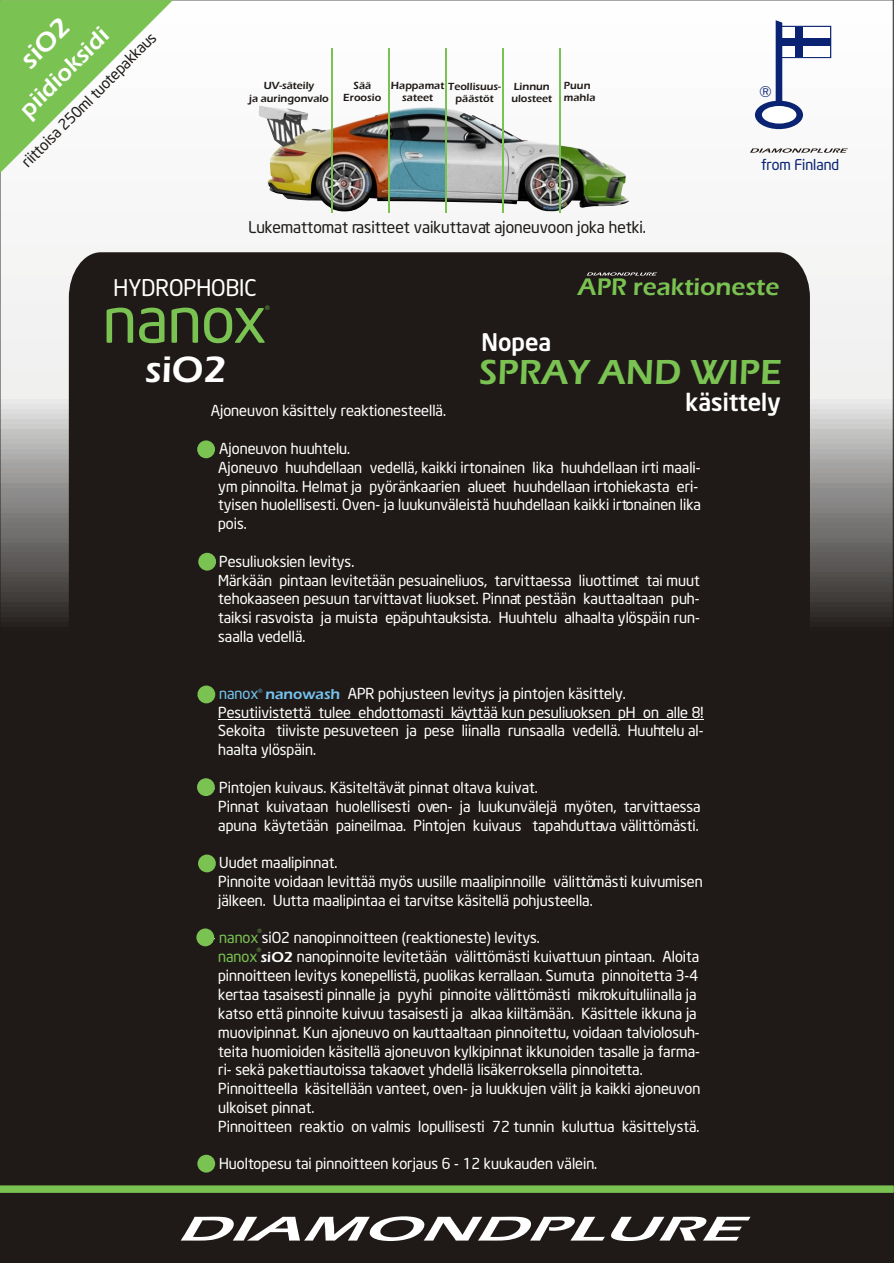
<style>
.page{position:relative;width:894px;height:1263px;background:#fff}
.page>*{position:absolute;margin:0;border:0;box-sizing:border-box;transform-origin:0 0}
.t1{font:63.15px "Neo Sans Intel";color:#7ac252}
.t2{font:37.95px "Eras Demi ITC";color:#fff}
.t3{font:36px "Eras Demi ITC";color:#7ac252}
.t4{font:27px "Eras Demi ITC";color:#fff}
.t5{font:24.9px "Eras Demi ITC";color:#7ac252}
.t6{font:500 24px "Neo Sans Intel";color:#fff}
.t7{font:24px "Eras Demi ITC";color:#fff}
.t8{font:22.8px "Neo Sans Intel";color:#fff}
.t9{font:16.05px "Neo Sans Intel";color:#1f1a17}
.t10{font:15.3px "Avant Garde Bk BT";color:#0a2473}
.t11{font:15px/18.9px "Neo Sans Intel";color:#fff}
.t12{font:15px "Neo Sans Intel";color:#1f1a17}
.t13{font:15px "Eras Demi ITC";color:#75c4f0}
.t14{font:14.7px "Neo Sans Intel";color:#0a2473}
.t15{font:10.65px/12.1px "Eras Demi ITC";color:#1f1a17}
.t16{font:6.3px "Avant Garde Bk BT";color:#7ac252}
.t17{font:6px "Avant Garde Bk BT";color:#7ac252}
.t18{font:6px "Avant Garde Bk BT";color:#75c4f0}
.s1{color:#7ac252}
.s2{font-family:"Eras Demi ITC"}
.s3{font-family:"Neo Sans Intel";color:#fff}
.s4{font-family:"Neo Sans Intel"}
</style>
<div class="page">
<img style="left:2px;top:20px;width:889px;height:1241px">
<svg style="left:0;top:0;width:173px;height:174px"></svg>
<div style="left:0;top:1186px;width:893px;height:6px;background:#7ac252"></div>
<svg style="left:181px;top:1216px;width:570px;height:25px"></svg>
<svg style="left:782px;top:26px;width:49px;height:32px"></svg>
<div style="left:782px;top:27px;width:48px;height:30px;background:#fff"></div>
<div style="left:782px;top:38px;width:48px;height:8px;background:#0a2473"></div>
<div style="left:796px;top:27px;width:7px;height:30px;background:#0a2473"></div>
<svg style="left:776px;top:20px;width:6px;height:81px"></svg>
<div style="left:755px;top:101px;width:48px;height:28px;background:#0a2473;border-radius:50%"></div>
<div style="left:762px;top:106px;width:34px;height:18px;background:#fff;border-radius:50%"></div>
<svg style="left:750px;top:148px;width:98px;height:5px"></svg>
<div style="left:69px;top:252px;width:741px;height:913px;background:#1f1a17"></div>
<hr style="left:218px;top:719px;width:485px;height:1px;background:#fff">
<div style="left:197px;top:440px;width:18px;height:18px;background:#7ac252;border-radius:50%"></div>
<div style="left:198px;top:553px;width:18px;height:18px;background:#7ac252;border-radius:50%"></div>
<div style="left:197px;top:686px;width:18px;height:17px;background:#7ac252;border-radius:50%"></div>
<div style="left:197px;top:778px;width:18px;height:18px;background:#7ac252;border-radius:50%"></div>
<div style="left:198px;top:855px;width:18px;height:17px;background:#7ac252;border-radius:50%"></div>
<svg style="left:587px;top:273px;width:70px;height:3px"></svg>
<div style="left:196px;top:929px;width:18px;height:17px;background:#7ac252;border-radius:50%"></div>
<div style="left:197px;top:1155px;width:18px;height:18px;background:#7ac252;border-radius:50%"></div>
<img style="left:259px;top:105px;width:370px;height:106px">
<hr style="left:331px;top:48px;width:2px;height:165px;background:#7ac252">
<hr style="left:388px;top:48px;width:2px;height:165px;background:#7ac252">
<hr style="left:445px;top:48px;width:2px;height:165px;background:#7ac252">
<hr style="left:502px;top:48px;width:2px;height:165px;background:#7ac252">
<hr style="left:559px;top:49px;width:2px;height:164px;background:#7ac252">
<h3 class="t4" style="left:18px;top:56px;width:60px;rotate:-45deg">siO2</h3>
<h3 class="t7" style="left:17px;top:107px;width:117px;rotate:-45deg">piidioksidi</h3>
<p class="t12" style="left:20px;top:160px;width:184px;rotate:-45deg">riittoisa 250ml tuotepakkaus</p>
<p class="t15" style="left:249px;top:81px;width:81px;text-align:center">UV-säteily<br>ja auringonvalo</p>
<p class="t15" style="left:343px;top:81px;width:40px;text-align:center">Sää<br>Eroosio</p>
<p class="t15" style="left:402px;top:81px;width:100px;line-height:11.7px;text-indent:-11px">Happamat Teollisuus&shy;sateet</p>
<p class="t15" style="left:456px;top:93px;width:40px">päästöt</p>
<p class="t15" style="left:511px;top:81px;width:42px">Linnun ulosteet</p>
<p class="t15" style="left:564px;top:81px;width:33px">Puun mahla</p>
<p class="t9" style="left:248px;top:221px;width:399px">Lukemattomat rasitteet vaikuttavat ajoneuvoon joka hetki.</p>
<p class="t10" style="left:759px;top:85px;width:14px">®</p>
<p class="t14" style="left:761px;top:159px;width:80px">from Finland</p>
<h3 class="t8" style="left:114px;top:279px;width:144px">HYDROPHOBIC</h3>
<h1 class="t1" style="left:103px;top:295px;width:165px">nanox</h1>
<h2 class="t2" style="left:145px;top:356px;width:83px">siO2</h2>
<p class="t16" style="left:265px;top:305px;width:7px">®</p>
<h3 class="t6" style="left:482px;top:332px;width:71px">Nopea</h3>
<h3 class="t5" style="left:578px;top:278px;width:203px">APR reaktioneste</h3>
<h3 class="t3" style="left:479px;top:359px;width:304px">SPRAY AND WIPE</h3>
<h3 class="t6" style="left:686px;top:393px;width:97px">käsittely</h3>
<p class="t11" style="left:211px;top:403px;width:237px">Ajoneuvon käsittely reaktionesteellä.</p>
<p class="t11" style="left:218px;top:440px;width:484px;text-indent:-7px">- Ajoneuvon huuhtelu.<br>Ajoneuvo huuhdellaan vedellä, kaikki irtonainen lika huuhdellaan irti maali&shy;ym pinnoilta. Helmat ja pyöränkaarien alueet huuhdellaan irtohiekasta eri&shy;tyisen huolellisesti. Oven- ja luukunväleistä huuhdellaan kaikki irtonainen lika pois.</p>
<p class="t11" style="left:218px;top:553px;width:483px;text-indent:-7px">- Pesuliuoksien levitys.<br>Märkään pintaan levitetään pesuaineliuos, tarvittaessa liuottimet tai muut tehokaaseen pesuun tarvittavat liuokset. Pinnat pestään kauttaaltaan puh&shy;taiksi rasvoista ja muista epäpuhtauksista. Huuhtelu alhaalta ylöspäin run&shy;saalla vedellä.</p>
<p class="t11" style="left:218px;top:685px;width:487px;text-indent:129px">APR pohjusteen levitys ja pintojen käsittely.<br>Pesutiivistettä tulee ehdottomasti käyttää kun pesuliuoksen pH on alle 8!<br>Sekoita tiiviste pesuveteen ja pese liinalla runsaalla vedellä. Huuhtelu al&shy;haalta ylöspäin.</p>
<p class="t11" style="left:218px;top:779px;width:484px;text-indent:-7px">- Pintojen kuivaus. Käsiteltävät pinnat oltava kuivat.<br>Pinnat kuivataan huolellisesti oven- ja luukunvälejä myöten, tarvittaessa apuna käytetään paineilmaa. Pintojen kuivaus tapahduttava välittömästi.</p>
<p class="t11" style="left:218px;top:855px;width:486px;text-indent:-7px">- Uudet maalipinnat.<br>Pinnoite voidaan levittää myös uusille maalipinnoille välittömästi kuivumisen jälkeen. Uutta maalipintaa ei tarvitse käsitellä pohjusteella.</p>
<p class="t11" style="left:218px;top:930px;width:484px;text-indent:-7px">- <span class="s1">nanox</span> siO2 nanopinnoitteen (reaktioneste) levitys.<br><span class="s1">nanox</span> <span class="s2">siO2</span> nanopinnoite levitetään välittömästi kuivattuun pintaan. Aloita pinnoitteen levitys konepellistä, puolikas kerrallaan. Sumuta pinnoitetta 3-4 kertaa tasaisesti pinnalle ja pyyhi pinnoite välittömästi mikrokuituliinalla ja katso että pinnoite kuivuu tasaisesti ja alkaa kiiltämään. Käsittele ikkuna ja muovipinnat. Kun ajoneuvo on kauttaaltaan pinnoitettu, voidaan talviolosuh&shy;teita huomioiden käsitellä ajoneuvon kylkipinnat ikkunoiden tasalle ja farma&shy;ri- sekä pakettiautoissa takaovet yhdellä lisäkerroksella pinnoitetta.<br>Pinnoitteella käsitellään vanteet, oven- ja luukkujen välit ja kaikki ajoneuvon ulkoiset pinnat.<br>Pinnoitteen reaktio on valmis lopullisesti 72 tunnin kuluttua käsittelystä.</p>
<p class="t11" style="left:211px;top:1156px;width:388px">- Huoltopesu tai pinnoitteen korjaus 6 - 12 kuukauden välein.</p>
<p class="t18" style="left:258px;top:688px;width:6px">®</p>
<p class="t13" style="left:211px;top:688px;width:131px"><span class="s3">-</span> <span class="s4">nanox</span> nanowash</p>
<p class="t17" style="left:257px;top:928px;width:6px">®</p>
<p class="t17" style="left:257px;top:948px;width:6px">®</p>
</div>
